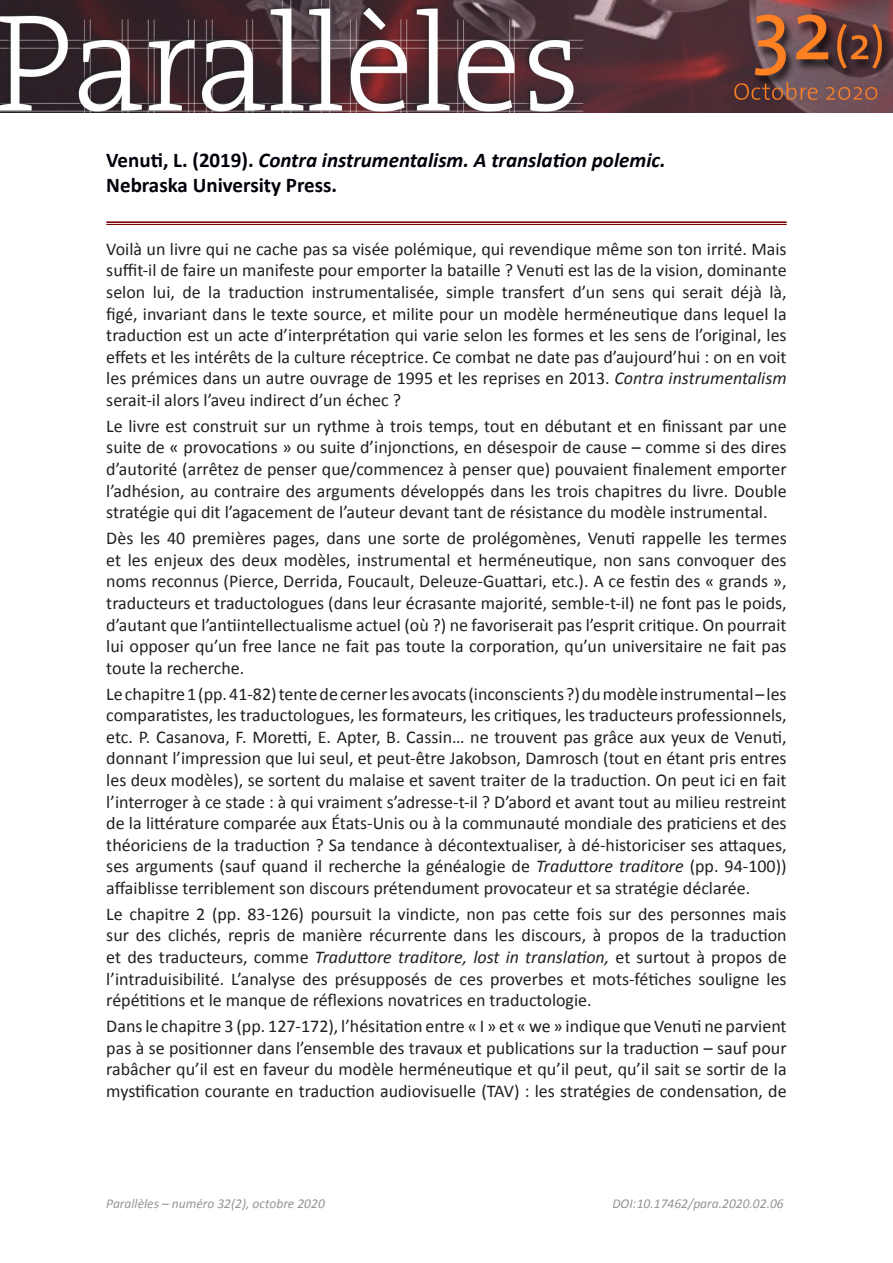
<style>
.page{position:relative;width:893px;height:1263px;background:#fff}
.page>*{position:absolute;margin:0;border:0;box-sizing:border-box;transform-origin:0 0}
.P_ArticlesTitle{font:italic 700 21px/25.2px "Calibri";color:#00000a}
.P_Texte{font:18px/21.6px "Calibri";color:#231f20;text-align:justify}
.En-tête{font:italic 13.5px "Calibri";color:#939598}
.s1{font-style:normal}
.s2{font-style:italic}
</style>
<div class="page">
<img style="left:0;top:0;width:893px;height:113px">
<hr style="left:106px;top:221px;width:681px;height:2px;background:#800000">
<hr style="left:106px;top:224px;width:681px;height:1px;background:#800000">
<p class="P_ArticlesTitle" style="left:106px;top:148px;width:561px"><span class="s1">Venuti, L. (2019).</span> Contra instrumentalism. A translation polemic.<br><span class="s1">Nebraska University Press.</span></p>
<p class="P_Texte" style="left:106px;top:238px;width:682px">Voilà un livre qui ne cache pas sa visée polémique, qui revendique même son ton irrité. Mais suffit-il de faire un manifeste pour emporter la bataille ? Venuti est las de la vision, dominante selon lui, de la traduction instrumentalisée, simple transfert d’un sens qui serait déjà là, figé, invariant dans le texte source, et milite pour un modèle herméneutique dans lequel la traduction est un acte d’interprétation qui varie selon les formes et les sens de l’original, les effets et les intérêts de la culture réceptrice. Ce combat ne date pas d’aujourd’hui : on en voit les prémices dans un autre ouvrage de 1995 et les reprises en 2013. <span class="s2">Contra instrumentalism </span>serait-il alors l’aveu indirect d’un échec ?</p>
<p class="P_Texte" style="left:106px;top:415px;width:682px">Le livre est construit sur un rythme à trois temps, tout en débutant et en finissant par une suite de « provocations » ou suite d’injonctions, en désespoir de cause – comme si des dires d’autorité (arrêtez de penser que/commencez à penser que) pouvaient finalement emporter l’adhésion, au contraire des arguments développés dans les trois chapitres du livre. Double stratégie qui dit l’agacement de l’auteur devant tant de résistance du modèle instrumental.</p>
<p class="P_Texte" style="left:106px;top:527px;width:682px">Dès les 40 premières pages, dans une sorte de prolégomènes, Venuti rappelle les termes et les enjeux des deux modèles, instrumental et herméneutique, non sans convoquer des noms reconnus (Pierce, Derrida, Foucault, Deleuze-Guattari, etc.). A ce festin des « grands », traducteurs et traductologues (dans leur écrasante majorité, semble-t-il) ne font pas le poids, d’autant que l’antiintellectualisme actuel (où ?) ne favoriserait pas l’esprit critique. On pourrait lui opposer qu’un free lance ne fait pas toute la corporation, qu’un universitaire ne fait pas toute la recherche.</p>
<p class="P_Texte" style="left:106px;top:683px;width:682px">Le chapitre 1 (pp. 41-82) tente de cerner les avocats (inconscients?) du modèle instrumental– les comparatistes, les traductologues, les formateurs, les critiques, les traducteurs professionnels, etc. P. Casanova, F. Moretti, E. Apter, B. Cassin… ne trouvent pas grâce aux yeux de Venuti, donnant l’impression que lui seul, et peut-être Jakobson, Damrosch (tout en étant pris entres les deux modèles), se sortent du malaise et savent traiter de la traduction. On peut ici en fait l’interroger à ce stade : à qui vraiment s’adresse-t-il ? D’abord et avant tout au milieu restreint de la littérature comparée aux États-Unis ou à la communauté mondiale des praticiens et des théoriciens de la traduction ? Sa tendance à décontextualiser, à dé-historiciser ses attaques, ses arguments (sauf quand il recherche la généalogie de <span class="s2">Traduttore traditore</span> (pp. 94-100)) affaiblisse terriblement son discours prétendument provocateur et sa stratégie déclarée.</p>
<p class="P_Texte" style="left:106px;top:903px;width:682px">Le chapitre 2 (pp. 83-126) poursuit la vindicte, non pas cette fois sur des personnes mais sur des clichés, repris de manière récurrente dans les discours, à propos de la traduction et des traducteurs, comme <span class="s2">Traduttore traditore, lost in translation,</span> et surtout à propos de l’intraduisibilité. L’analyse des présupposés de ces proverbes et mots-fétiches souligne les répétitions et le manque de réflexions novatrices en traductologie.</p>
<p class="P_Texte" style="left:106px;top:1015px;width:682px">Dans le chapitre 3 (pp. 127-172), l’hésitation entre « I » et « we » indique que Venuti ne parvient pas à se positionner dans l’ensemble des travaux et publications sur la traduction – sauf pour rabâcher qu’il est en faveur du modèle herméneutique et qu’il peut, qu’il sait se sortir de la mystification courante en traduction audiovisuelle (TAV) : les stratégies de condensation, de</p>
<p class="En-tête" style="left:106px;top:1194px;width:220px">Parallèles – numéro 32(2), octobre 2020</p>
<p class="En-tête" style="left:612px;top:1194px;width:173px">DOI:10.17462/para.2020.02.06</p>
</div>
